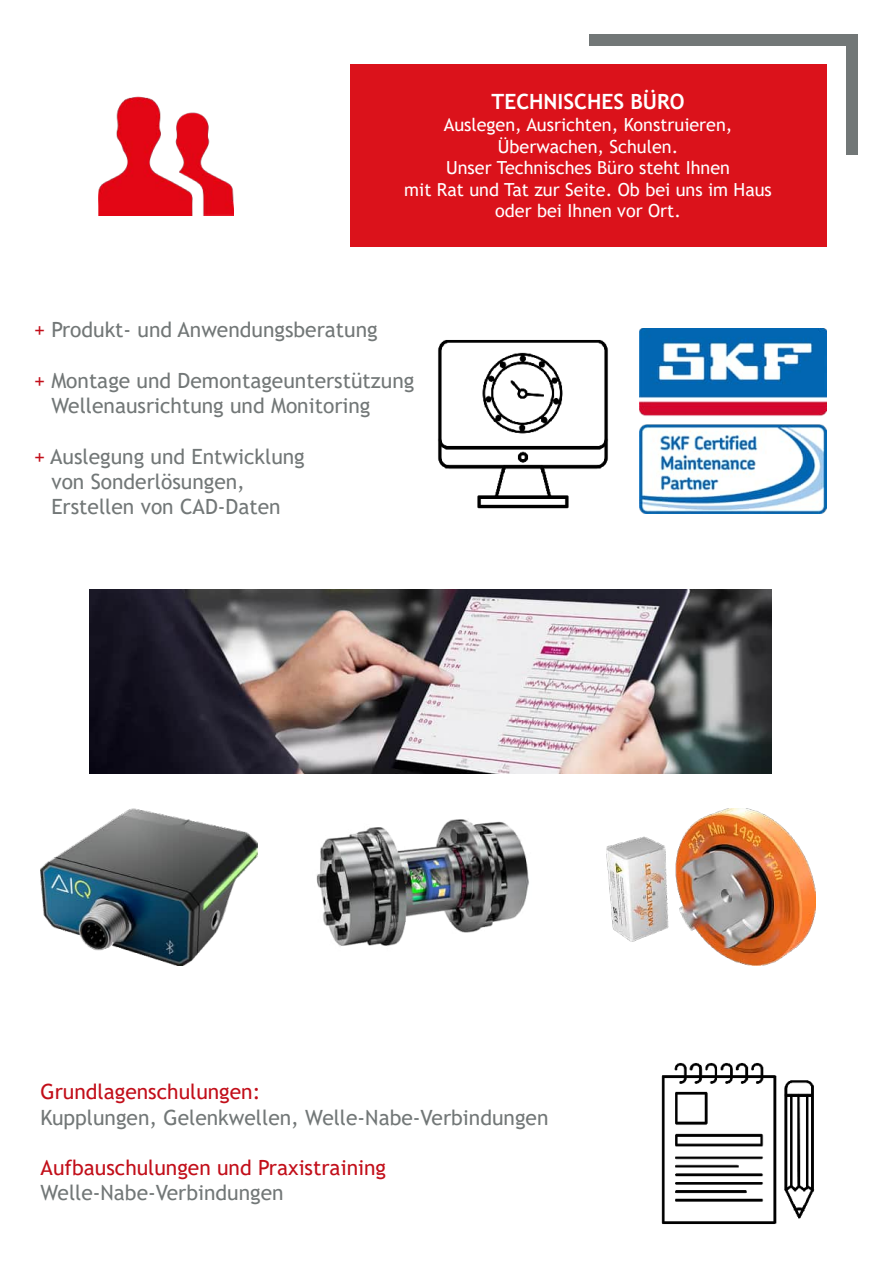
<style>
.page{position:relative;width:893px;height:1263px;background:#fff}
.page>*{position:absolute;margin:0;border:0;box-sizing:border-box;transform-origin:0 0}
.t1{font:21px/25.2px "Trebuchet MS";color:#727777}
.t2{font:21px "Trebuchet MS";color:#c20e19}
.t3{font:700 21px "Trebuchet MS";color:#fff}
.t4{font:18px/21.6px "Trebuchet MS";color:#fff;text-align:center}
.s1{color:#c20e19}
</style>
<div class="page">
<div style="left:351px;top:65px;width:476px;height:182px;background:#db121b"></div>
<div style="left:589px;top:34px;width:263px;height:12px;background:#727777"></div>
<div style="left:846px;top:34px;width:12px;height:121px;background:#727777"></div>
<img style="left:98px;top:96px;width:135px;height:120px">
<img style="left:437px;top:340px;width:172px;height:169px">
<img style="left:640px;top:328px;width:187px;height:185px">
<img style="left:89px;top:589px;width:683px;height:184px">
<img style="left:316px;top:819px;width:213px;height:127px">
<img style="left:40px;top:808px;width:217px;height:157px">
<img style="left:606px;top:808px;width:209px;height:157px">
<img style="left:661px;top:1063px;width:154px;height:161px">
<p class="t3" style="left:492px;top:89px;width:195px">TECHNISCHES BÜRO</p>
<p class="t4" style="left:404px;top:114px;width:369px">Auslegen, Ausrichten, Konstruieren,<br>Überwachen, Schulen.<br>Unser Technisches Büro steht Ihnen<br>mit Rat und Tat zur Seite. Ob bei uns im Haus oder bei Ihnen vor Ort.</p>
<p class="t1" style="left:34px;top:317px;width:345px"><span class="s1">+</span> Produkt- und Anwendungsberatung</p>
<p class="t1" style="left:51px;top:368px;width:364px;text-indent:-17px"><span class="s1">+</span> Montage und Demontageunterstützung<br>Wellenausrichtung und Monitoring</p>
<p class="t1" style="left:51px;top:443px;width:255px;text-indent:-17px"><span class="s1">+</span> Auslegung und Entwicklung von Sonderlösungen,<br>Erstellen von CAD-Daten</p>
<p class="t2" style="left:41px;top:1078px;width:221px">Grundlagenschulungen:</p>
<p class="t1" style="left:41px;top:1104px;width:509px">Kupplungen, Gelenkwellen, Welle-Nabe-Verbindungen</p>
<p class="t2" style="left:41px;top:1154px;width:347px">Aufbauschulungen und Praxistraining</p>
<p class="t1" style="left:41px;top:1180px;width:245px">Welle-Nabe-Verbindungen</p>
</div>
